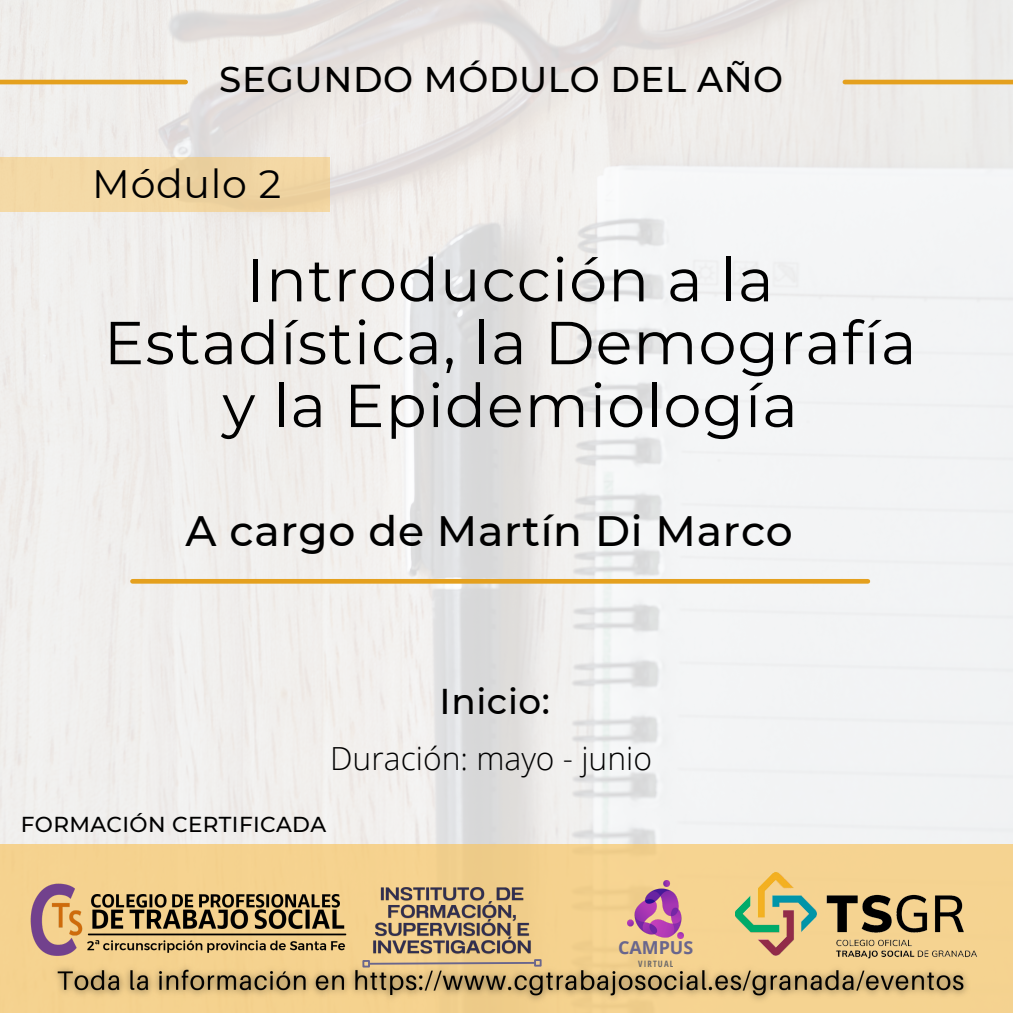
<style>
.page{position:relative;width:1013px;height:1013px;background:#fff}
.page>*{position:absolute;margin:0;border:0;box-sizing:border-box;transform-origin:0 0}
.t1{font:60.5px/62.8px "Montserrat";letter-spacing:.015em;color:#000;text-align:center}
.t2{font:500 42.38px "Montserrat";letter-spacing:.015em;color:#000}
.t3{font:39.5px "Montserrat";letter-spacing:.015em;color:#000}
.t4{font:500 35.75px "Montserrat";letter-spacing:.015em;color:#000}
.t5{font:500 35.62px "Montserrat";letter-spacing:.015em;color:#000}
.t6{font:300 31.88px "Open Sans";color:#000}
.t7{font:500 21.5px "Montserrat";letter-spacing:.015em;color:#000}
.t8{font:700 17.88px "Open Sans";color:#69668d}
.t9{font:700 8.75px "Open Sans Condensed";letter-spacing:.13em;color:#6d6a6a}
</style>
<div class="page">
<img style="left:0;top:0;width:1012px;height:844px">
<div style="left:0;top:157px;width:330px;height:55px;background:#f3d8a4"></div>
<hr style="left:132px;top:579px;width:735px;height:4px;background:#e4a01e">
<hr style="left:0;top:80px;width:186px;height:4px;background:#e4a01e">
<hr style="left:845px;top:80px;width:167px;height:4px;background:#e4a01e">
<div style="left:0;top:844px;width:1012px;height:168px;background:#f5d28f"></div>
<img style="left:30px;top:883px;width:317px;height:71px">
<img style="left:627px;top:880px;width:56px;height:58px">
<img style="left:373px;top:887px;width:158px;height:67px">
<img style="left:47px;top:954px;width:920px;height:47px">
<img style="left:735px;top:872px;width:242px;height:89px">
<p class="t5" style="left:219px;top:58px;width:565px">SEGUNDO MÓDULO DEL AÑO</p>
<p class="t3" style="left:92px;top:159px;width:190px">Módulo 2</p>
<p class="t1" style="left:104px;top:248px;width:814px">Introducción a la<br>Estadística, la Demografía y la Epidemiología</p>
<p class="t2" style="left:185px;top:504px;width:609px">A cargo de Martín Di Marco</p>
<p class="t4" style="left:439px;top:679px;width:112px">Inicio:</p>
<p class="t6" style="left:330px;top:736px;width:323px">Duración: mayo - junio</p>
<p class="t7" style="left:21px;top:811px;width:307px">FORMACIÓN CERTIFICADA</p>
<p class="t8" style="left:618px;top:935px;width:77px">CAMPUS</p>
<p class="t9" style="left:638px;top:957px;width:37px">VIRTUAL</p>
</div>
